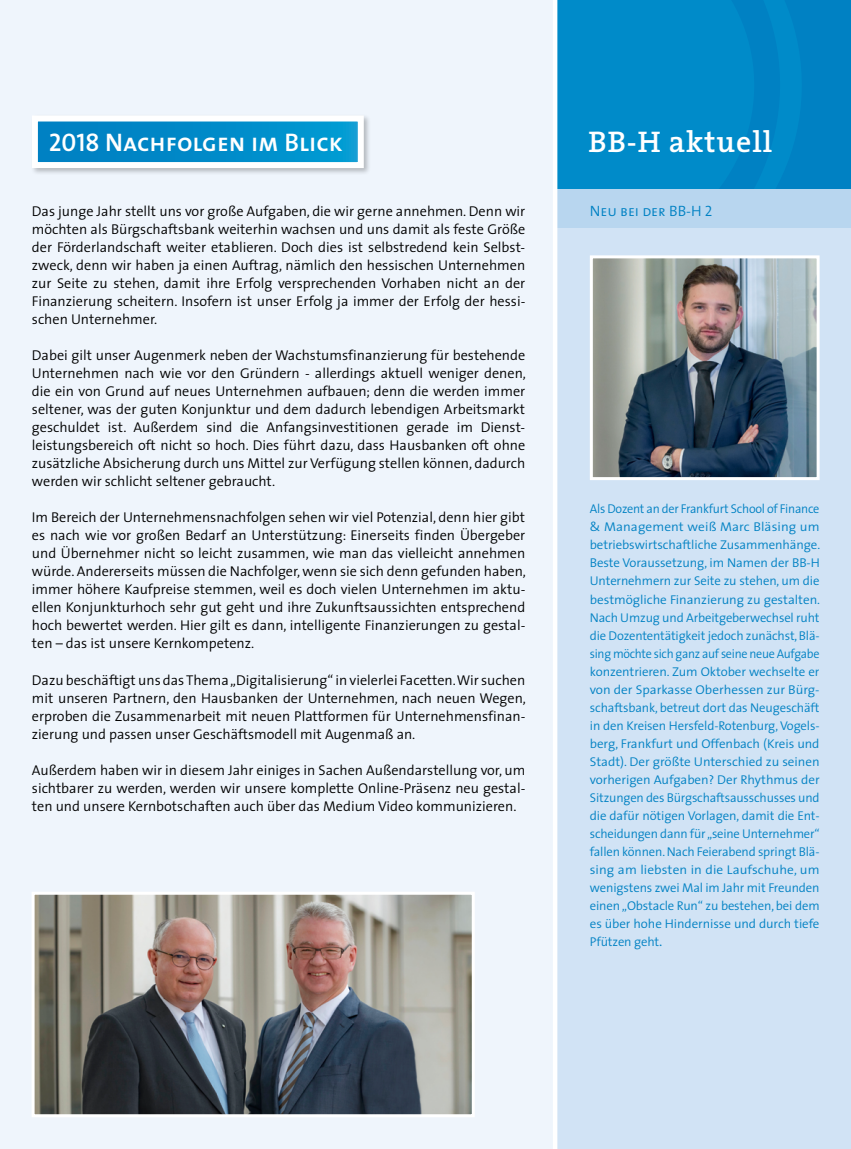
<style>
.page{position:relative;width:851px;height:1149px;background:#fff}
.page>*{position:absolute;margin:0;border:0;box-sizing:border-box;transform-origin:0 0}
.t1{font:600 30px "The Serif";letter-spacing:.03em;color:#fff}
.t2{font:25.5px "The Mix Semi Bold Caps";color:#fff}
.t3{font:15px "The Sans Semi Light Caps";color:#0081c3}
.t4{font:300 14.25px/18px "The Sans";color:#000;text-align:justify}
.t5{font:300 12.75px/18px "The Sans";letter-spacing:-.005em;color:#0081c3;text-align:justify}
.s1{font-family:"The Sans Semi Light Caps";font-weight:400;font-size:15px}
</style>
<div class="page">
<div style="left:0;top:0;width:850px;height:1148px;background:#eff5fc"></div>
<div style="left:557px;top:178px;width:293px;height:970px;background:#d1e3f5"></div>
<div style="left:557px;top:0;width:293px;height:189px;background:#008bc9"></div>
<svg style="left:557px;top:0;width:1px;height:189px"></svg>
<div style="left:557px;top:189px;width:293px;height:38px;background:#b8d6ef"></div>
<div style="left:552px;top:0;width:5px;height:1148px;background:#fff"></div>
<div style="left:30px;top:114px;width:341px;height:61px;background:#000;opacity:.25"></div>
<div style="left:35px;top:118px;width:326px;height:47px;background:linear-gradient(to right,#007cc0,#029ad2)"></div>
<div style="left:32px;top:115px;width:332px;height:53px;border:6px solid #fff"></div>
<img style="left:590px;top:255px;width:230px;height:225px">
<img style="left:32px;top:892px;width:443px;height:225px">
<h2 class="t2" style="left:49px;top:121px;width:295px">2018 Nachfolgen im Blick</h2>
<p class="t4" style="left:32px;top:202px;width:495px">Das junge Jahr stellt uns vor große Aufgaben, die wir gerne annehmen. Denn wir möchten als Bürgschaftsbank weiterhin wachsen und uns damit als feste Größe der Förderlandschaft weiter etablieren. Doch dies ist selbstredend kein Selbst&shy;zweck, denn wir haben ja einen Auftrag, nämlich den hessischen Unternehmen zur Seite zu stehen, damit ihre Erfolg versprechenden Vorhaben nicht an der Finanzierung scheitern. Insofern ist unser Erfolg ja immer der Erfolg der hessi&shy;schen Unternehmer.</p>
<p class="t4" style="left:32px;top:346px;width:495px">Dabei gilt unser Augenmerk neben der Wachstumsfinanzierung für bestehende Unternehmen nach wie vor den Gründern - allerdings aktuell weniger denen, die ein von Grund auf neues Unternehmen aufbauen; denn die werden immer seltener, was der guten Konjunktur und dem dadurch lebendigen Arbeitsmarkt geschuldet ist. Außerdem sind die Anfangsinvestitionen gerade im Dienst&shy;leistungsbereich oft nicht so hoch. Dies führt dazu, dass Hausbanken oft ohne zusätzliche Absicherung durch uns Mittel zur Verfügung stellen können, dadurch werden wir schlicht seltener gebraucht.</p>
<p class="t4" style="left:32px;top:508px;width:495px">Im Bereich der Unternehmensnachfolgen sehen wir viel Potenzial, denn hier gibt es nach wie vor großen Bedarf an Unterstützung: Einerseits finden Übergeber und Übernehmer nicht so leicht zusammen, wie man das vielleicht annehmen würde. Andererseits müssen die Nachfolger, wenn sie sich denn gefunden haben, immer höhere Kaufpreise stemmen, weil es doch vielen Unternehmen im aktu&shy;ellen Konjunkturhoch sehr gut geht und ihre Zukunftsaussichten entsprechend hoch bewertet werden. Hier gilt es dann, intelligente Finanzierungen zu gestal&shy;ten – das ist unsere Kernkompetenz.</p>
<p class="t4" style="left:32px;top:670px;width:495px">Dazu beschäftigt uns das Thema „Digitalisierung“ in vielerlei Facetten. Wir suchen mit unseren Partnern, den Hausbanken der Unternehmen, nach neuen Wegen, erproben die Zusammenarbeit mit neuen Plattformen für Unternehmensfinan&shy;zierung und passen unser Geschäftsmodell mit Augenmaß an.</p>
<p class="t4" style="left:32px;top:760px;width:495px">Außerdem haben wir in diesem Jahr einiges in Sachen Außendarstellung vor, um sichtbarer zu werden, werden wir unsere komplette Online-Präsenz neu gestal&shy;ten und unsere Kernbotschaften auch über das Medium Video kommunizieren.</p>
<h1 class="t1" style="left:588px;top:116px;width:185px">BB-H aktuell</h1>
<p class="t3" style="left:589px;top:199px;width:124px">Neu bei der BB-H 2</p>
<p class="t5" style="left:589px;top:499px;width:232px">Als Dozent an der Frankfurt School of Finance &amp; Management weiß Marc Bläsing um betriebswirtschaftliche Zusammenhänge.<br>Beste Voraussetzung, im Namen der BB-H Unternehmern zur Seite zu stehen, um die bestmögliche Finanzierung zu gestalten.<br>Nach Umzug und Arbeitgeberwechsel ruht die Dozententätigkeit jedoch zunächst, Blä&shy;sing möchte sich ganz auf seine neue Aufgabe konzentrieren. Zum Oktober wechselte er von der Sparkasse Oberhessen zur Bürg&shy;schaftsbank, betreut dort das Neugeschäft in den Kreisen Hersfeld-Rotenburg, Vogels&shy;berg, Frankfurt und Offenbach (Kreis und Stadt). Der größte Unterschied zu seinen vorherigen Aufgaben? Der Rhythmus der Sitzungen des Bürgschaftsausschusses und die dafür nötigen Vorlagen, damit die Ent&shy;scheidungen dann für „seine Unternehmer“ fallen können. Nach Feierabend springt Blä&shy;sing am liebsten in die Laufschuhe, um wenigstens zwei Mal im Jahr mit Freunden einen „Obstacle Run“ zu bestehen, bei dem es über hohe Hindernisse und durch tiefe Pfützen geht<span class="s1">.</span></p>
</div>
